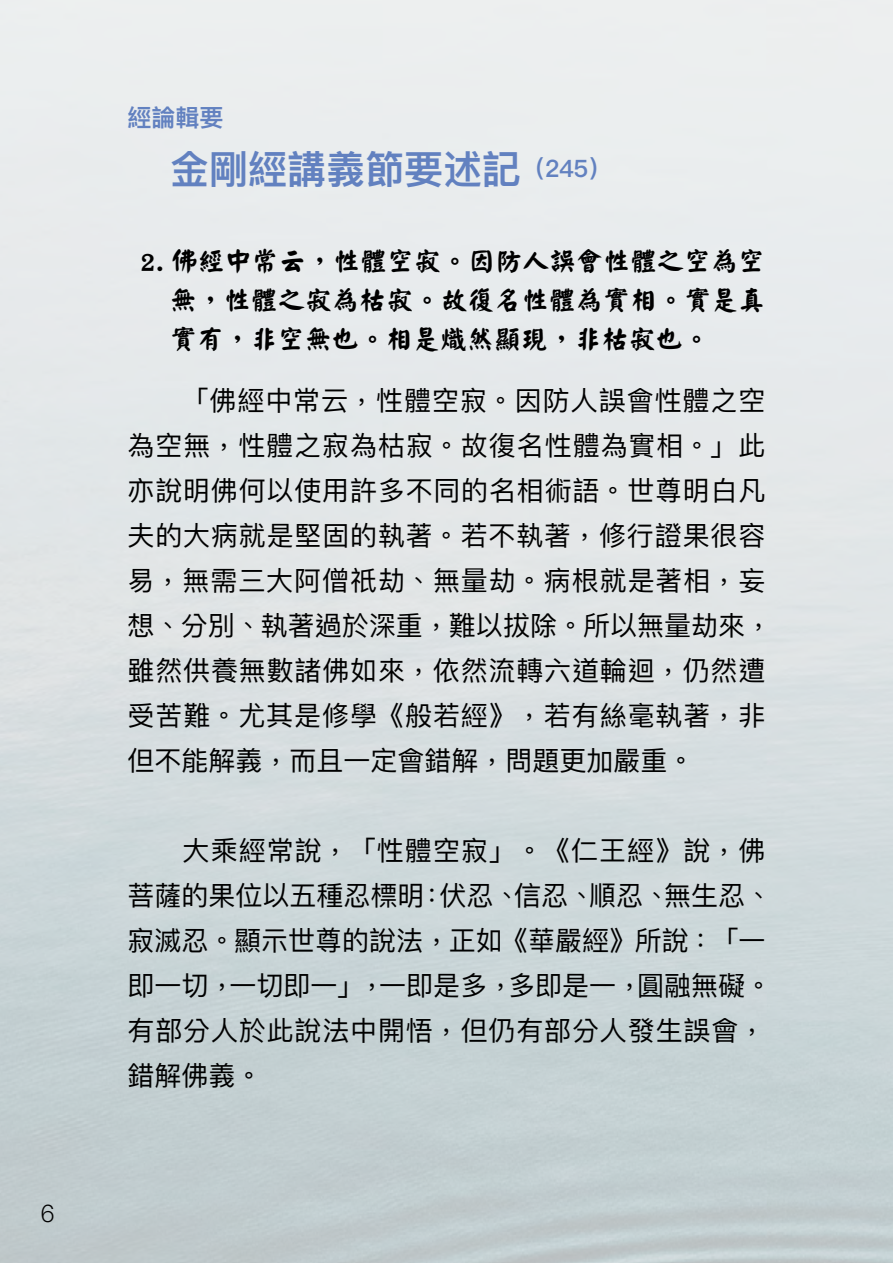
<style>
.page{position:relative;width:893px;height:1263px;background:#fff}
.page>*{position:absolute;margin:0;border:0;box-sizing:border-box;transform-origin:0 0}
.t1{font:600 39px "Ping Fang SC";color:#6281c0}
.t2{font:27px/45px "Ping Fang TC";letter-spacing:.03em;color:#000}
.t3{font:27px/45px "Ping Fang TC";color:#000}
.t4{font:27px/39px "DF Yan Kai Std W7";color:#000;text-align:justify}
.t5{font:600 24px "Ping Fang SC";color:#6281c0}
.t6{font:300 24px "Ping Fang TC";color:#000}
.s1{font-size:24px}
</style>
<div class="page">
<p class="t6" style="left:40px;top:1198px;width:16px">6</p>
<p class="t5" style="left:128px;top:102px;width:97px">經論輯要</p>
<h1 class="t1" style="left:170px;top:145px;width:444px">金剛經講義節要述記<span class="s1">（245）</span></h1>
<p class="t4" style="left:170px;top:241px;width:597px;text-indent:-30px">2. 佛經中常云，性體空寂。因防人誤會性體之空為空無，性體之寂為枯寂。故復名性體為實相。實是真實有，非空無也。相是熾然顯現，非枯寂也。</p>
<p class="t2" style="left:128px;top:377px;width:646px">　　「佛經中常云，性體空寂。因防人誤會性體之空為空無，性體之寂為枯寂。故復名性體為實相。」此亦說明佛何以使用許多不同的名相術語。世尊明白凡夫的大病就是堅固的執著。若不執著，修行證果很容易，無需三大阿僧祇劫、無量劫。病根就是著相，妄想、分別、執著過於深重，難以拔除。所以無量劫來，雖然供養無數諸佛如來，依然流轉六道輪迴，仍然遭受苦難。尤其是修學《般若經》，若有絲毫執著，非但不能解義，而且一定會錯解，問題更加嚴重。</p>
<p class="t3" style="left:128px;top:827px;width:646px">　　大乘經常說，「性體空寂」。《仁王經》說，佛菩薩的果位以五種忍標明：伏忍、信忍、順忍、無生忍、寂滅忍。顯示世尊的說法，正如《華嚴經》所說：「一即一切，一切即一」，一即是多，多即是一，圓融無礙。有部分人於此說法中開悟，但仍有部分人發生誤會，錯解佛義。</p>
</div>
